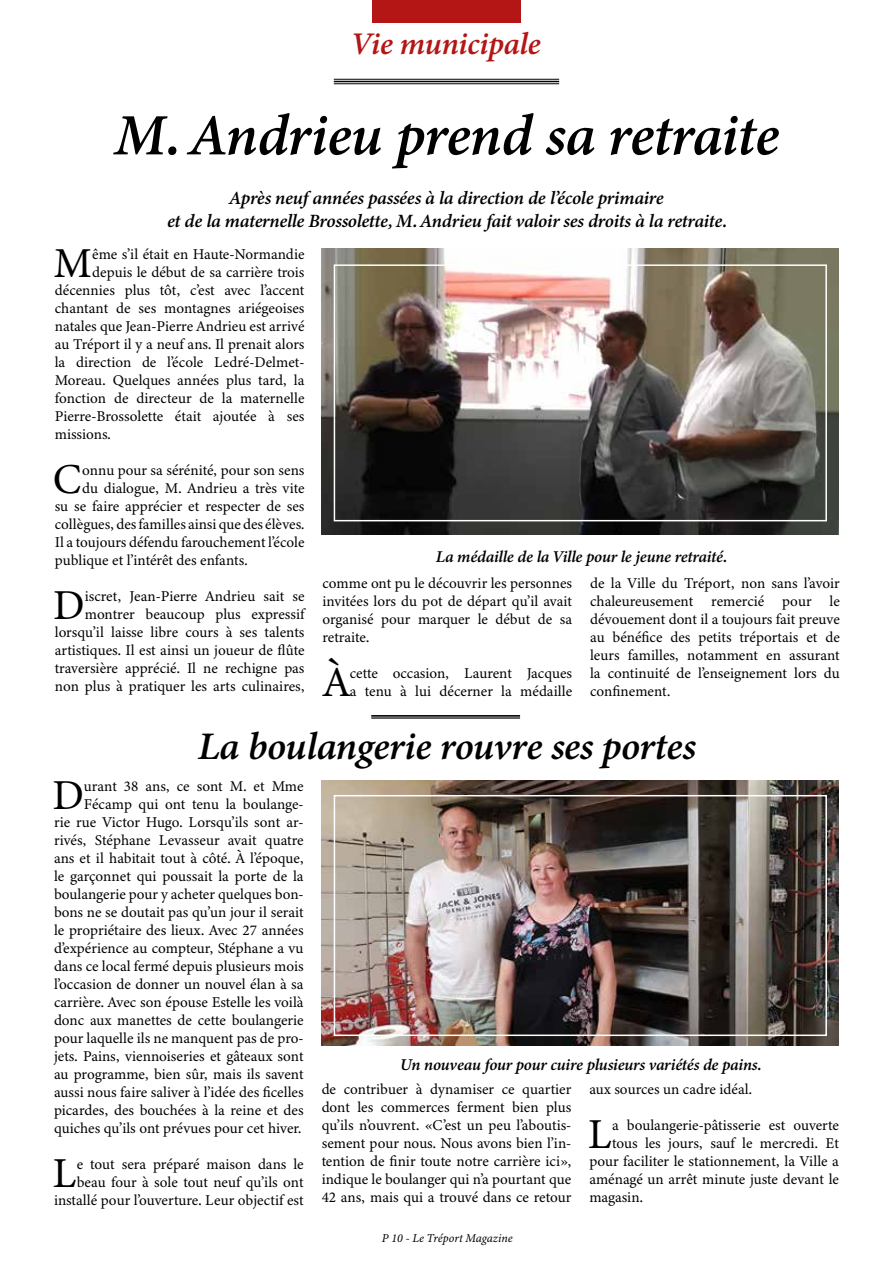
<style>
.page{position:relative;width:893px;height:1263px;background:#fff}
.page>*{position:absolute;margin:0;border:0;box-sizing:border-box;transform-origin:0 0}
.t1{font:italic 58.5px "Minion Variable Concept";color:#000}
.t2{font:42.75px "Minion Variable Concept";color:#000}
.t3{font:italic 39px "Minion Variable Concept";color:#000}
.t4{font:italic 31.5px "Minion Variable Concept";color:#b31614}
.t5{font:italic 18.75px/22.5px "Minion Variable Concept";color:#000;text-align:center}
.t6{font:italic 16.5px "Minion Variable Concept";color:#000}
.t7{font:15px/18px "Minion Variable Concept";color:#000;text-align:right}
.t8{font:italic 12px "Minion Variable Concept";color:#000}
</style>
<div class="page">
<hr style="left:334px;top:79px;width:225px;height:1px;background:#000">
<hr style="left:334px;top:81px;width:225px;height:1px;background:#000">
<hr style="left:334px;top:83px;width:225px;height:1px;background:#000">
<div style="left:372px;top:0;width:149px;height:23px;background:#b31614"></div>
<img style="left:322px;top:248px;width:517px;height:286px">
<div style="left:334px;top:264px;width:493px;height:257px;border:2px solid #fff"></div>
<img style="left:322px;top:780px;width:517px;height:266px">
<div style="left:334px;top:795px;width:493px;height:241px;border:2px solid #fff"></div>
<hr style="left:371px;top:715px;width:149px;height:1px;background:#000">
<hr style="left:371px;top:716px;width:149px;height:1px;background:#000">
<hr style="left:371px;top:718px;width:149px;height:1px;background:#000">
<h3 class="t4" style="left:353px;top:22px;width:189px">Vie municipale</h3>
<h1 class="t1" style="left:114px;top:95px;width:666px">M. Andrieu prend sa retraite</h1>
<p class="t5" style="left:167px;top:187px;width:560px">Après neuf années passées à la direction de l’école primaire<br>et de la maternelle Brossolette, M. Andrieu fait valoir ses droits à la retraite.</p>
<h2 class="t2" style="left:54px;top:233px;width:40px">M</h2>
<p class="t7" style="left:92px;top:245px;width:214px">ême s’il était en Haute-Normandie</p>
<p class="t7" style="left:92px;top:263px;width:214px">depuis le début de sa carrière trois</p>
<p class="t7" style="left:55px;top:281px;width:251px">décennies plus tôt, c’est avec l’accent</p>
<p class="t7" style="left:55px;top:299px;width:251px">chantant de ses montagnes ariégeoises</p>
<p class="t7" style="left:55px;top:317px;width:251px">natales que Jean-Pierre Andrieu est arrivé</p>
<p class="t7" style="left:55px;top:335px;width:251px">au Tréport il y a neuf ans. Il prenait alors</p>
<p class="t7" style="left:55px;top:353px;width:251px">la direction de l’école Ledré-Delmet-</p>
<p class="t7" style="left:55px;top:371px;width:251px">Moreau. Quelques années plus tard, la</p>
<p class="t7" style="left:55px;top:389px;width:251px">fonction de directeur de la maternelle</p>
<p class="t7" style="left:55px;top:407px;width:251px">Pierre-Brossolette était ajoutée à ses</p>
<p class="t7" style="left:55px;top:425px;width:58px">missions.</p>
<h2 class="t2" style="left:53px;top:449px;width:31px">C</h2>
<p class="t7" style="left:82px;top:461px;width:224px">onnu pour sa sérénité, pour son sens</p>
<p class="t7" style="left:82px;top:479px;width:224px">du dialogue, M. Andrieu a très vite</p>
<p class="t7" style="left:55px;top:497px;width:251px">su se faire apprécier et respecter de ses</p>
<p class="t7" style="left:55px;top:515px;width:251px">collègues, des familles ainsi que des élèves.</p>
<p class="t7" style="left:55px;top:533px;width:251px">Il a toujours défendu farouchement l’école</p>
<p class="t7" style="left:55px;top:551px;width:194px">publique et l’intérêt des enfants.</p>
<h2 class="t2" style="left:53px;top:575px;width:33px">D</h2>
<p class="t7" style="left:55px;top:587px;width:251px">iscret, Jean-Pierre Andrieu sait se montrer beaucoup plus expressif lorsqu’il laisse libre cours à ses talents artistiques. Il est ainsi un joueur de flûte traversière apprécié. Il ne rechigne pas non plus à pratiquer les arts culinaires,</p>
<p class="t6" style="left:436px;top:546px;width:292px">La médaille de la Ville pour le jeune retraité.</p>
<p class="t7" style="left:322px;top:574px;width:251px;text-align:justify">comme ont pu le découvrir les personnes invitées lors du pot de départ qu’il avait organisé pour marquer le début de sa retraite.</p>
<h2 class="t2" style="left:324px;top:652px;width:27px">À</h2>
<p class="t7" style="left:350px;top:664px;width:224px;text-align:left">cette occasion, Laurent Jacques a tenu à lui décerner la médaille</p>
<p class="t7" style="left:590px;top:574px;width:251px;text-align:justify">de la Ville du Tréport, non sans l’avoir chaleureusement remercié pour le dévouement dont il a toujours fait preuve au bénéfice des petits tréportais et de leurs familles, notamment en assurant la continuité de l’enseignement lors du confinement.</p>
<h3 class="t3" style="left:198px;top:719px;width:499px">La boulangerie rouvre ses portes</h3>
<p class="t7" style="left:54px;top:777px;width:251px">urant 38 ans, ce sont M. et Mme Fécamp qui ont tenu la boulange-<br>rie rue Victor Hugo. Lorsqu’ils sont ar&shy;rivés, Stéphane Levasseur avait quatre ans et il habitait tout à côté. À l’époque, le garçonnet qui poussait la porte de la boulangerie pour y acheter quelques bon&shy;bons ne se doutait pas qu’un jour il serait le propriétaire des lieux. Avec 27 années d’expérience au compteur, Stéphane a vu dans ce local fermé depuis plusieurs mois l’occasion de donner un nouvel élan à sa carrière. Avec son épouse Estelle les voilà donc aux manettes de cette boulangerie pour laquelle ils ne manquent pas de pro&shy;jets. Pains, viennoiseries et gâteaux sont au programme, bien sûr, mais ils savent aussi nous faire saliver à l’idée des ficelles picardes, des bouchées à la reine et des quiches qu’ils ont prévues pour cet hiver.</p>
<h2 class="t2" style="left:52px;top:1143px;width:26px">L</h2>
<h2 class="t2" style="left:52px;top:765px;width:33px">D</h2>
<p class="t7" style="left:54px;top:1155px;width:251px">e tout sera préparé maison dans le beau four à sole tout neuf qu’ils ont installé pour l’ouverture. Leur objectif est</p>
<p class="t6" style="left:400px;top:1054px;width:362px">Un nouveau four pour cuire plusieurs variétés de pains.</p>
<p class="t7" style="left:322px;top:1080px;width:251px;text-align:justify">de contribuer à dynamiser ce quartier dont les commerces ferment bien plus qu’ils n’ouvrent. «C’est un peu l’aboutis&shy;sement pour nous. Nous avons bien l’in&shy;tention de finir toute notre carrière ici», indique le boulanger qui n’a pourtant que 42 ans, mais qui a trouvé dans ce retour</p>
<p class="t7" style="left:589px;top:1080px;width:164px">aux sources un cadre idéal.</p>
<h2 class="t2" style="left:588px;top:1105px;width:26px">L</h2>
<p class="t7" style="left:612px;top:1116px;width:228px">a boulangerie-pâtisserie est ouverte</p>
<p class="t7" style="left:612px;top:1134px;width:228px">tous les jours, sauf le mercredi. Et</p>
<p class="t7" style="left:589px;top:1152px;width:251px">pour faciliter le stationnement, la Ville a</p>
<p class="t7" style="left:589px;top:1170px;width:251px">aménagé un arrêt minute juste devant le</p>
<p class="t7" style="left:589px;top:1188px;width:55px">magasin.</p>
<p class="t8" style="left:382px;top:1230px;width:132px">P 10 - Le Tréport Magazine</p>
</div>
